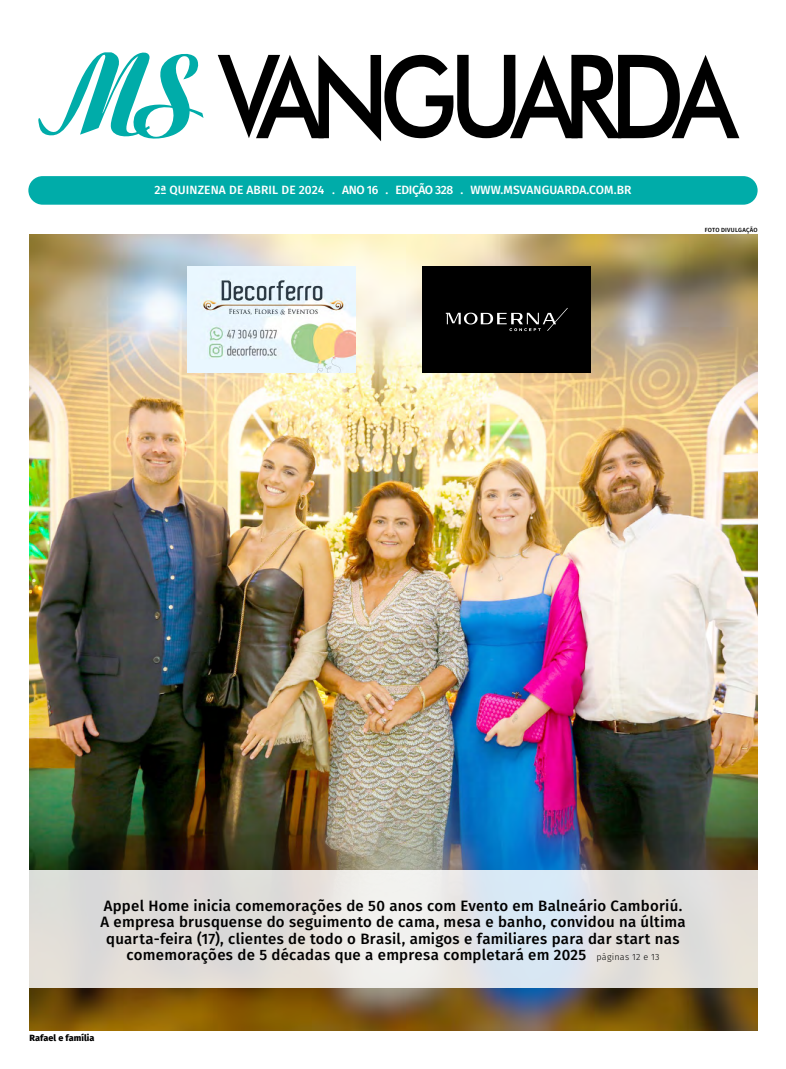
<style>
.page{position:relative;width:786px;height:1069px;background:#fff}
.page>*{position:absolute;margin:0;border:0;box-sizing:border-box;transform-origin:0 0}
.t1{font:500 15px/16.5px "Fira Sans";letter-spacing:.015em;color:#000;text-align:center}
.t2{font:500 12px "Fira Sans";letter-spacing:.01em;color:#fff}
.t3{font:800 9px "Fira Sans";letter-spacing:.01em;color:#000}
.t4{font:500 6px "Fira Sans";letter-spacing:.03em;color:#000}
.s1{font-weight:300;font-size:9px}
</style>
<div class="page">
<img style="left:29px;top:234px;width:728px;height:796px">
<div style="left:28px;top:176px;width:729px;height:29px;background:#00aca9;border-radius:14px"></div>
<svg style="left:29px;top:870px;width:729px;height:117px;background:#e2e1e0"></svg>
<svg style="left:38px;top:52px;width:165px;height:87px"></svg>
<svg style="left:218px;top:55px;width:521px;height:86px"></svg>
<div style="left:422px;top:266px;width:168px;height:106px;background:#000"></div>
<svg style="left:445px;top:308px;width:122px;height:23px"></svg>
<img style="left:187px;top:266px;width:168px;height:106px">
<p class="t2" style="left:154px;top:182px;width:478px">2ª QUINZENA DE ABRIL DE 2024 . ANO 16 . EDIÇÃO 328 . WWW.MSVANGUARDA.COM.BR</p>
<p class="t4" style="left:704px;top:226px;width:54px">FOTO DIVULGAÇÃO</p>
<p class="t1" style="left:100px;top:897px;width:586px">Appel Home inicia comemorações de 50 anos com Evento em Balneário Camboriú.<br>A empresa brusquense do seguimento de cama, mesa e banho, convidou na última quarta-feira (17), clientes de todo o Brasil, amigos e familiares para dar start nas comemorações de 5 décadas que a empresa completará em 2025 <span class="s1">páginas 12 e 13</span></p>
<p class="t3" style="left:29px;top:1031px;width:67px">Rafael e família</p>
</div>
